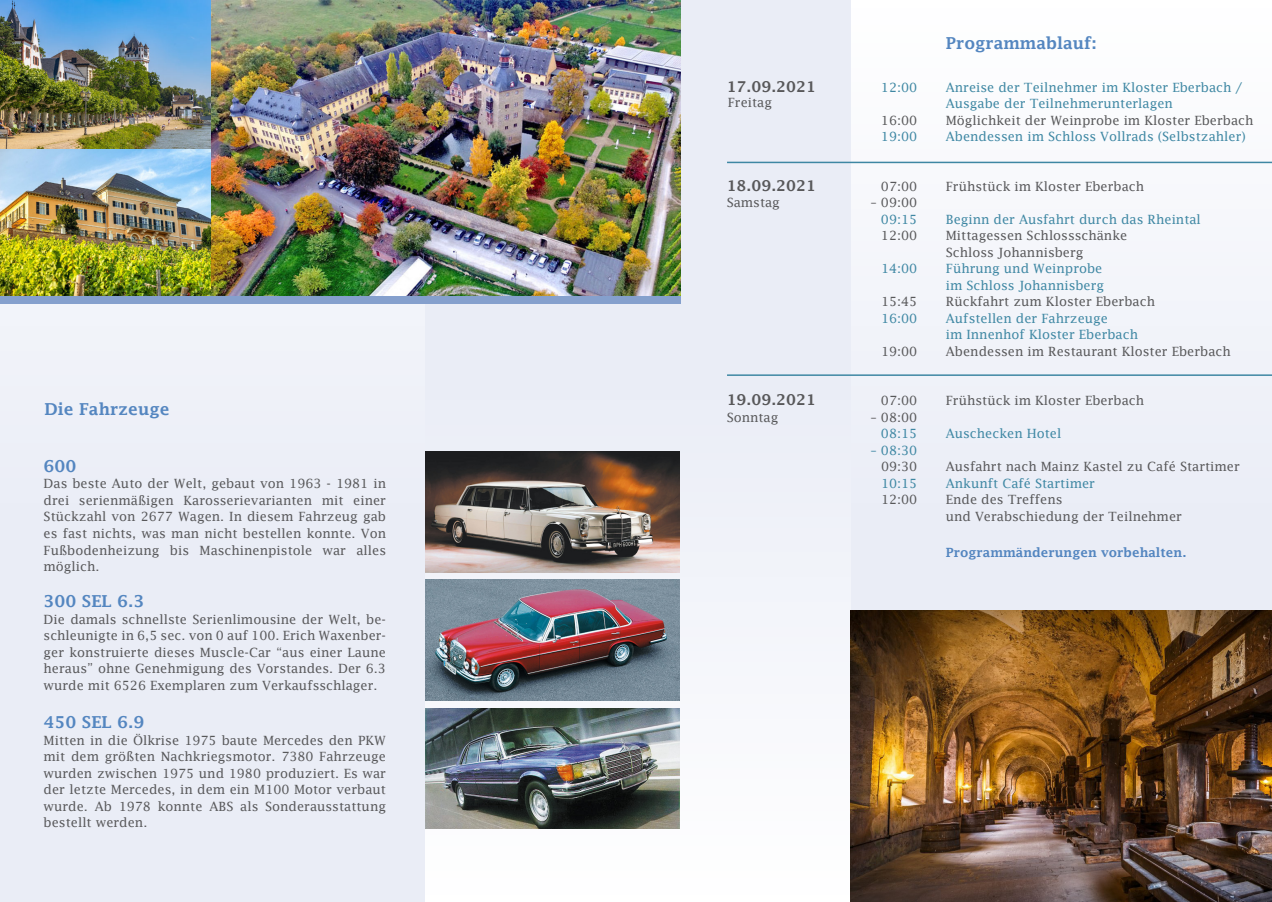
<style>
.page{position:relative;width:1272px;height:902px;background:#fff}
.page>*{position:absolute;margin:0;border:0;box-sizing:border-box;transform-origin:0 0}
.t1{font:600 16.5px "Lucida Fax";color:#5486c0}
.t2{font:600 15px "Lucida Fax";color:#58585a}
.t3{font:12.75px/16.5px "Lucida Fax";color:#58585a;text-align:justify}
.t4{font:12.75px/16.5px "Lucida Fax";color:#3e87a3}
.t5{font:600 12.75px "Lucida Fax";color:#5486c0}
</style>
<div class="page">
<div style="left:0;top:0;width:425px;height:901px;background:#eaedf6"></div>
<div style="left:850px;top:0;width:421px;height:901px;background:#f2f4fa"></div>
<div style="left:425px;top:0;width:425px;height:901px;background:linear-gradient(to bottom,#e5e9f4,#fafafc)"></div>
<img style="left:425px;top:451px;width:255px;height:121px">
<img style="left:425px;top:580px;width:255px;height:120px">
<img style="left:425px;top:708px;width:255px;height:120px">
<img style="left:0;top:148px;width:212px;height:148px">
<img style="left:850px;top:610px;width:421px;height:291px">
<img style="left:0;top:0;width:212px;height:148px">
<img style="left:212px;top:0;width:468px;height:296px">
<div style="left:0;top:296px;width:680px;height:8px;background:#85a0cd"></div>
<hr style="left:727px;top:162px;width:544px;height:1px;background:#3e87a3">
<hr style="left:727px;top:374px;width:544px;height:2px;background:#3e87a3">
<p class="t1" style="left:44px;top:399px;width:127px">Die Fahrzeuge</p>
<p class="t1" style="left:44px;top:456px;width:34px">600</p>
<p class="t3" style="left:44px;top:475px;width:344px">Das beste Auto der Welt, gebaut von 1963 - 1981 in drei serienmäßigen Karosserievarianten mit einer Stückzahl von 2677 Wagen. In diesem Fahrzeug gab es fast nichts, was man nicht bestellen konnte. Von Fußbodenheizung bis Maschinenpistole war alles möglich.</p>
<p class="t1" style="left:44px;top:592px;width:102px">300 SEL 6.3</p>
<p class="t3" style="left:44px;top:611px;width:344px">Die damals schnellste Serienlimousine der Welt, be&shy;schleunigte in 6,5 sec. von 0 auf 100. Erich Waxenber&shy;ger konstruierte dieses Muscle-Car “aus einer Laune heraus” ohne Genehmigung des Vorstandes. Der 6.3 wurde mit 6526 Exemplaren zum Verkaufsschlager.</p>
<p class="t1" style="left:44px;top:712px;width:102px">450 SEL 6.9</p>
<p class="t3" style="left:44px;top:731px;width:344px">Mitten in die Ölkrise 1975 baute Mercedes den PKW mit dem größten Nachkriegsmotor. 7380 Fahrzeuge wurden zwischen 1975 und 1980 produziert. Es war der letzte Mercedes, in dem ein M100 Motor verbaut wurde. Ab 1978 konnte ABS als Sonderausstattung bestellt werden.</p>
<p class="t1" style="left:945px;top:34px;width:153px">Programmablauf:</p>
<p class="t2" style="left:726px;top:78px;width:91px">17.09.2021</p>
<p class="t4" style="left:881px;top:79px;width:38px">12:00</p>
<p class="t4" style="left:945px;top:79px;width:298px">Anreise der Teilnehmer im Kloster Eberbach /<br>Ausgabe der Teilnehmerunterlagen</p>
<p class="t3" style="left:881px;top:112px;width:38px">16:00</p>
<p class="t3" style="left:945px;top:112px;width:309px">Möglichkeit der Weinprobe im Kloster Eberbach</p>
<p class="t4" style="left:881px;top:128px;width:38px">19:00</p>
<p class="t4" style="left:945px;top:128px;width:301px">Abendessen im Schloss Vollrads (Selbstzahler)</p>
<p class="t2" style="left:726px;top:177px;width:91px">18.09.2021</p>
<p class="t3" style="left:881px;top:178px;width:38px">07:00</p>
<p class="t3" style="left:945px;top:178px;width:200px">Frühstück im Kloster Eberbach</p>
<p class="t3" style="left:726px;top:194px;width:55px">Samstag</p>
<p class="t3" style="left:870px;top:194px;width:48px">– 09:00</p>
<p class="t4" style="left:881px;top:211px;width:38px">09:15</p>
<p class="t4" style="left:945px;top:211px;width:257px">Beginn der Ausfahrt durch das Rheintal</p>
<p class="t3" style="left:881px;top:227px;width:38px">12:00</p>
<p class="t3" style="left:945px;top:227px;width:183px">Mittagessen Schlossschänke<br>Schloss Johannisberg</p>
<p class="t4" style="left:881px;top:260px;width:38px">14:00</p>
<p class="t4" style="left:945px;top:260px;width:160px">Führung und Weinprobe im Schloss Johannisberg</p>
<p class="t3" style="left:881px;top:293px;width:38px">15:45</p>
<p class="t3" style="left:945px;top:293px;width:211px">Rückfahrt zum Kloster Eberbach</p>
<p class="t4" style="left:881px;top:310px;width:38px">16:00</p>
<p class="t4" style="left:945px;top:310px;width:194px">Aufstellen der Fahrzeuge<br>im Innenhof Kloster Eberbach</p>
<p class="t3" style="left:881px;top:343px;width:38px">19:00</p>
<p class="t3" style="left:945px;top:343px;width:286px">Abendessen im Restaurant Kloster Eberbach</p>
<p class="t2" style="left:726px;top:391px;width:91px">19.09.2021</p>
<p class="t3" style="left:881px;top:392px;width:38px">07:00</p>
<p class="t3" style="left:945px;top:392px;width:200px">Frühstück im Kloster Eberbach</p>
<p class="t3" style="left:726px;top:409px;width:53px">Sonntag</p>
<p class="t3" style="left:870px;top:409px;width:48px">– 08:00</p>
<p class="t4" style="left:881px;top:425px;width:38px">08:15</p>
<p class="t4" style="left:945px;top:425px;width:117px">Auschecken Hotel</p>
<p class="t4" style="left:870px;top:442px;width:48px">– 08:30</p>
<p class="t3" style="left:881px;top:458px;width:38px">09:30</p>
<p class="t3" style="left:945px;top:458px;width:295px">Ausfahrt nach Mainz Kastel zu Café Startimer</p>
<p class="t4" style="left:881px;top:475px;width:38px">10:15</p>
<p class="t4" style="left:945px;top:475px;width:151px">Ankunft Café Startimer</p>
<p class="t3" style="left:881px;top:491px;width:38px">12:00</p>
<p class="t3" style="left:945px;top:491px;width:238px">Ende des Treffens<br>und Verabschiedung der Teilnehmer</p>
<p class="t5" style="left:945px;top:545px;width:242px">Programmänderungen vorbehalten.</p>
<p class="t3" style="left:727px;top:94px;width:46px">Freitag</p>
</div>
